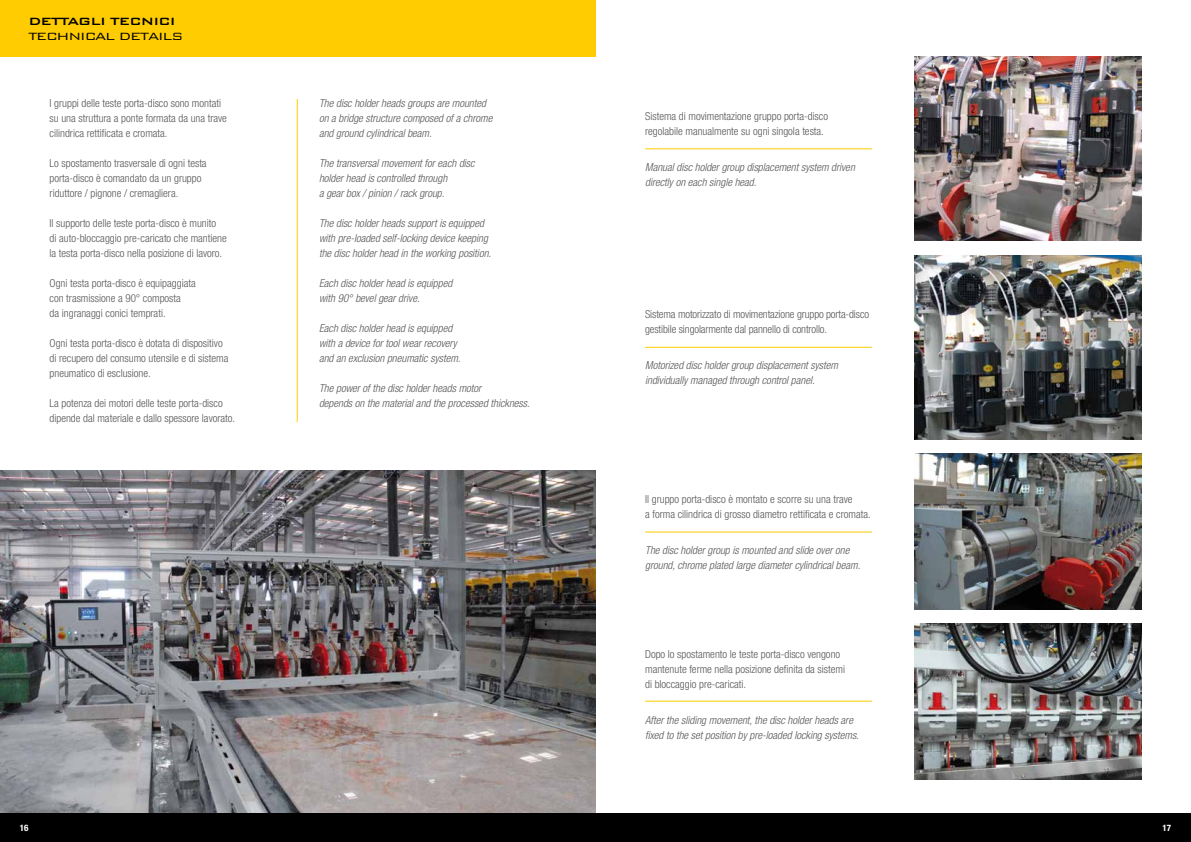
<style>
.page{position:relative;width:1191px;height:842px;background:#fff}
.page>*{position:absolute;margin:0;border:0;box-sizing:border-box;transform-origin:0 0}
.t1{font:300 14px "Bank Gothic BT";letter-spacing:-.07em;color:#000;scale:1.1 1}
.t2{font:500 14px "Bank Gothic BT";letter-spacing:-.06em;color:#000;scale:1.1 1}
.t3{font:300 condensed 11px/15px "Helvetica Neue LT Com";color:#58585a}
.t4{font:italic 300 condensed 11px/15px "Helvetica Neue LT Com";color:#58585a}
.t5{font:700 condensed 9px "Helvetica Neue LT Com";color:#fff}
</style>
<div class="page">
<img style="left:0;top:471px;width:595px;height:343px">
<div style="left:0;top:814px;width:1191px;height:28px;background:#000"></div>
<div style="left:0;top:0;width:595px;height:57px;background:#fecc00"></div>
<img style="left:914px;top:624px;width:227px;height:156px">
<img style="left:914px;top:454px;width:227px;height:155px">
<img style="left:914px;top:255px;width:227px;height:184px">
<img style="left:914px;top:57px;width:227px;height:184px">
<hr style="left:297px;top:99px;width:1px;height:323px;background:#fecc00">
<hr style="left:645px;top:148px;width:227px;height:1px;background:#fecc00">
<hr style="left:645px;top:347px;width:227px;height:1px;background:#fecc00">
<hr style="left:645px;top:531px;width:227px;height:1px;background:#fecc00">
<hr style="left:645px;top:701px;width:227px;height:1px;background:#fecc00">
<p class="t2" style="left:28px;top:14px;width:135px">DETTAGLI TECNICI</p>
<p class="t1" style="left:28px;top:29px;width:143px">TECHNICAL DETAILS</p>
<p class="t3" style="left:50px;top:95px;width:179px">I gruppi delle teste porta-disco sono montati su una struttura a ponte formata da una trave cilindrica rettificata e cromata.</p>
<p class="t3" style="left:50px;top:155px;width:158px">Lo spostamento trasversale di ogni testa porta-disco è comandato da un gruppo riduttore / pignone / cremagliera.</p>
<p class="t3" style="left:50px;top:215px;width:179px">Il supporto delle teste porta-disco è munito<br>di auto-bloccaggio pre-caricato che mantiene la testa porta-disco nella posizione di lavoro.</p>
<p class="t3" style="left:50px;top:275px;width:148px">Ogni testa porta-disco è equipaggiata con trasmissione a 90° composta<br>da ingranaggi conici temprati.</p>
<p class="t3" style="left:50px;top:335px;width:180px">Ogni testa porta-disco è dotata di dispositivo di recupero del consumo utensile e di sistema pneumatico di esclusione.</p>
<p class="t3" style="left:50px;top:395px;width:187px">La potenza dei motori delle teste porta-disco dipende dal materiale e dallo spessore lavorato.</p>
<p class="t4" style="left:319px;top:95px;width:175px">The disc holder heads groups are mounted on a bridge structure composed of a chrome and ground cylindrical beam.</p>
<p class="t4" style="left:319px;top:155px;width:157px">The transversal movement for each disc holder head is controlled through<br>a gear box / pinion / rack group.</p>
<p class="t4" style="left:319px;top:215px;width:174px">The disc holder heads support is equipped with pre-loaded self-locking device keeping the disc holder head in the working position.</p>
<p class="t4" style="left:319px;top:275px;width:135px">Each disc holder head is equipped with 90° bevel gear drive.</p>
<p class="t4" style="left:319px;top:320px;width:143px">Each disc holder head is equipped with a device for tool wear recovery and an exclusion pneumatic system.</p>
<p class="t4" style="left:319px;top:380px;width:212px">The power of the disc holder heads motor<br>depends on the material and the processed thickness.</p>
<p class="t3" style="left:645px;top:108px;width:184px">Sistema di movimentazione gruppo porta-disco regolabile manualmente su ogni singola testa.</p>
<p class="t4" style="left:645px;top:159px;width:211px">Manual disc holder group displacement system driven directly on each single head.</p>
<p class="t3" style="left:645px;top:307px;width:225px">Sistema motorizzato di movimentazione gruppo porta-disco gestibile singolarmente dal pannello di controllo.</p>
<p class="t4" style="left:645px;top:358px;width:194px">Motorized disc holder group displacement system individually managed through control panel.</p>
<p class="t3" style="left:645px;top:491px;width:227px">Il gruppo porta-disco è montato e scorre su una trave<br>a forma cilindrica di grosso diametro rettificata e cromata.</p>
<p class="t4" style="left:645px;top:542px;width:217px">The disc holder group is mounted and slide over one ground, chrome plated large diameter cylindrical beam.</p>
<p class="t3" style="left:645px;top:646px;width:201px">Dopo lo spostamento le teste porta-disco vengono mantenute ferme nella posizione definita da sistemi di bloccaggio pre-caricati.</p>
<p class="t4" style="left:645px;top:712px;width:215px">After the sliding movement, the disc holder heads are fixed to the set position by pre-loaded locking systems.</p>
<p class="t5" style="left:20px;top:822px;width:10px">16</p>
<p class="t5" style="left:1162px;top:822px;width:10px">1 79</p>
</div>
